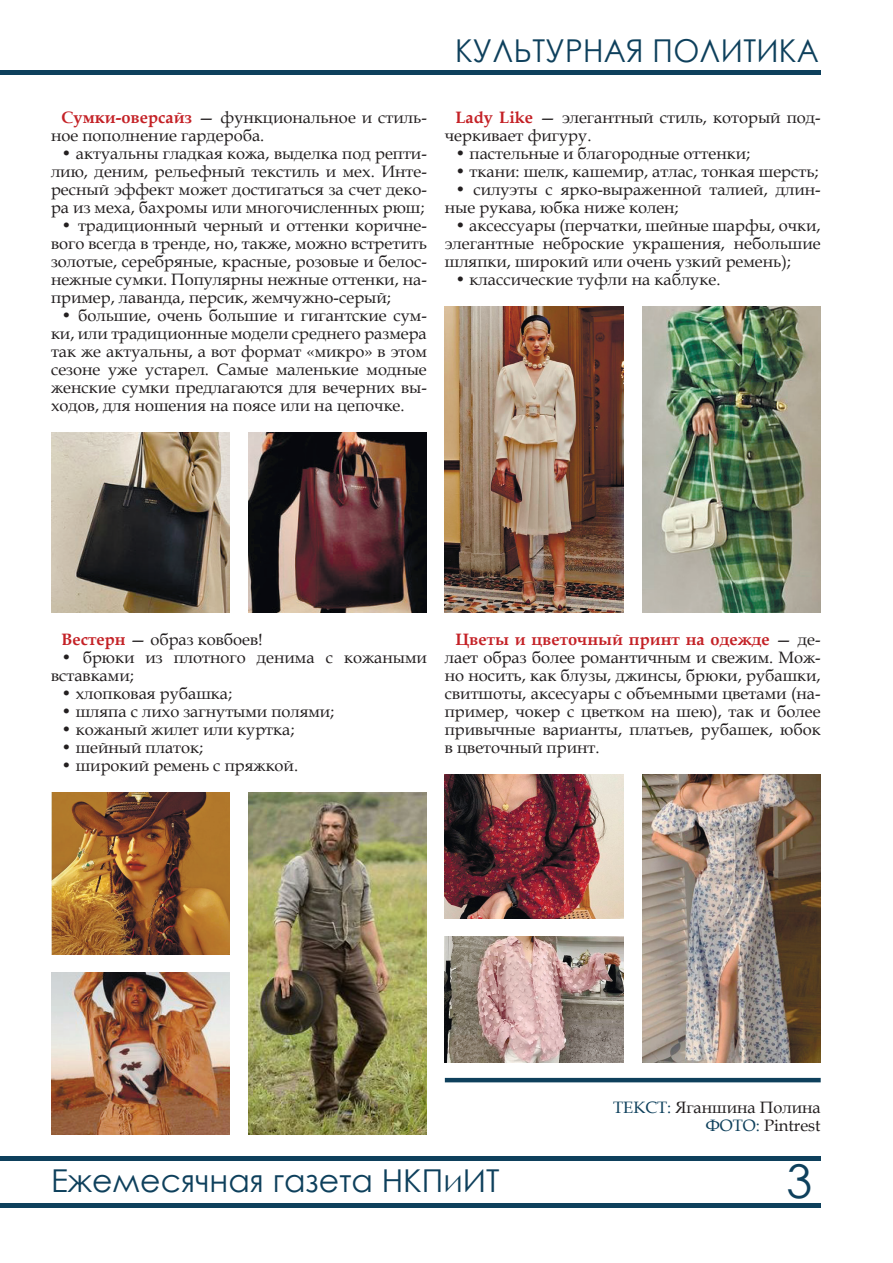
<style>
.page{position:relative;width:893px;height:1263px;background:#fff}
.page>*{position:absolute;margin:0;border:0;box-sizing:border-box;transform-origin:0 0}
.t1{font:46.5px "Century Gothic";color:#0e405c}
.t2{font:31.5px "Century Gothic";color:#0e405c}
.t3{font:31.5px "Century Gothic";color:#0e405c;scale:.95 1}
.Основной_текст{font:16.5px/18px "Book Antiqua";color:#231f20;text-align:justify}
.s1{font-weight:700;color:#c42126}
.s2{color:#0e405c}
</style>
<div class="page">
<hr style="left:0;top:1157px;width:821px;height:4px;background:#0e405c">
<hr style="left:0;top:1204px;width:821px;height:4px;background:#0e405c">
<hr style="left:0;top:70px;width:821px;height:4px;background:#0e405c">
<img style="left:51px;top:432px;width:179px;height:180px">
<img style="left:51px;top:792px;width:179px;height:162px">
<img style="left:445px;top:774px;width:178px;height:144px">
<img style="left:445px;top:306px;width:178px;height:306px">
<hr style="left:445px;top:1078px;width:376px;height:4px;background:#0e405c">
<img style="left:248px;top:432px;width:179px;height:180px">
<img style="left:248px;top:792px;width:179px;height:342px">
<img style="left:52px;top:972px;width:178px;height:162px">
<img style="left:642px;top:306px;width:179px;height:306px">
<img style="left:445px;top:936px;width:178px;height:126px">
<img style="left:642px;top:774px;width:179px;height:288px">
<h2 class="t3" style="left:455px;top:29px;width:385px">КУЛЬТУРНАЯ ПОЛИТИКА</h2>
<p class="Основной_текст" style="left:51px;top:108px;width:377px;text-indent:11px"><span class="s1">Сумки-оверсайз</span> — функциональное и стиль&shy;ное пополнение гардероба.</p>
<p class="Основной_текст" style="left:51px;top:144px;width:377px;text-indent:11px">• актуальны гладкая кожа, выделка под репти&shy;лию, деним, рельефный текстиль и мех. Инте&shy;ресный эффект может достигаться за счет деко&shy;ра из меха, бахромы или многочисленных рюш;</p>
<p class="Основной_текст" style="left:51px;top:216px;width:377px;text-indent:11px">• традиционный черный и оттенки коричне&shy;вого всегда в тренде, но, также, можно встретить золотые, серебряные, красные, розовые и белос&shy;нежные сумки. Популярны нежные оттенки, на&shy;пример, лаванда, персик, жемчужно-серый;</p>
<p class="Основной_текст" style="left:51px;top:306px;width:377px;text-indent:11px">• большие, очень большие и гигантские сум&shy;ки, или традиционные модели среднего размера так же актуальны, а вот формат «микро» в этом сезоне уже устарел. Самые маленькие модные женские сумки предлагаются для вечерних вы&shy;ходов, для ношения на поясе или на цепочке.</p>
<p class="Основной_текст" style="left:445px;top:108px;width:377px;text-indent:11px"><span class="s1">Lady Like</span> — элегантный стиль, который под&shy;черкивает фигуру.</p>
<p class="Основной_текст" style="left:455px;top:144px;width:296px">• пастельные и благородные оттенки;</p>
<p class="Основной_текст" style="left:455px;top:162px;width:365px">• ткани: шелк, кашемир, атлас, тонкая шерсть;</p>
<p class="Основной_текст" style="left:445px;top:180px;width:377px;text-indent:11px">• силуэты с ярко-выраженной талией, длин&shy;ные рукава, юбка ниже колен;</p>
<p class="Основной_текст" style="left:445px;top:216px;width:377px;text-indent:11px">• аксессуары (перчатки, шейные шарфы, очки, элегантные неброские украшения, небольшие шляпки, широкий или очень узкий ремень);</p>
<p class="Основной_текст" style="left:455px;top:270px;width:266px">• классические туфли на каблуке.</p>
<p class="Основной_текст" style="left:62px;top:630px;width:203px"><span class="s1">Вестерн</span> — образ ковбоев!</p>
<p class="Основной_текст" style="left:51px;top:648px;width:377px;text-indent:11px">• брюки из плотного денима с кожаными вставками;</p>
<p class="Основной_текст" style="left:62px;top:684px;width:172px">• хлопковая рубашка;</p>
<p class="Основной_текст" style="left:62px;top:702px;width:274px">• шляпа с лихо загнутыми полями;</p>
<p class="Основной_текст" style="left:62px;top:720px;width:234px">• кожаный жилет или куртка;</p>
<p class="Основной_текст" style="left:62px;top:738px;width:143px">• шейный платок;</p>
<p class="Основной_текст" style="left:62px;top:756px;width:238px">• широкий ремень с пряжкой.</p>
<p class="Основной_текст" style="left:445px;top:630px;width:377px;text-indent:11px"><span class="s1">Цветы и цветочный принт на одежде</span> — де&shy;лает образ более романтичным и свежим. Мож&shy;но носить, как блузы, джинсы, брюки, рубашки, свитшоты, аксесуары с объемными цветами (на&shy;пример, чокер с цветком на шею), так и более привычные варианты, платьев, рубашек, юбок в цветочный принт.</p>
<p class="Основной_текст" style="left:613px;top:1098px;width:209px"><span class="s2">ТЕКСТ:</span> Яганшина Полина</p>
<p class="Основной_текст" style="left:706px;top:1116px;width:116px"><span class="s2">ФОТО:</span> Pintrest</p>
<h2 class="t2" style="left:51px;top:1159px;width:450px">Ежемесячная газета НКПиИТ</h2>
<h1 class="t1" style="left:786px;top:1148px;width:27px">3</h1>
</div>
